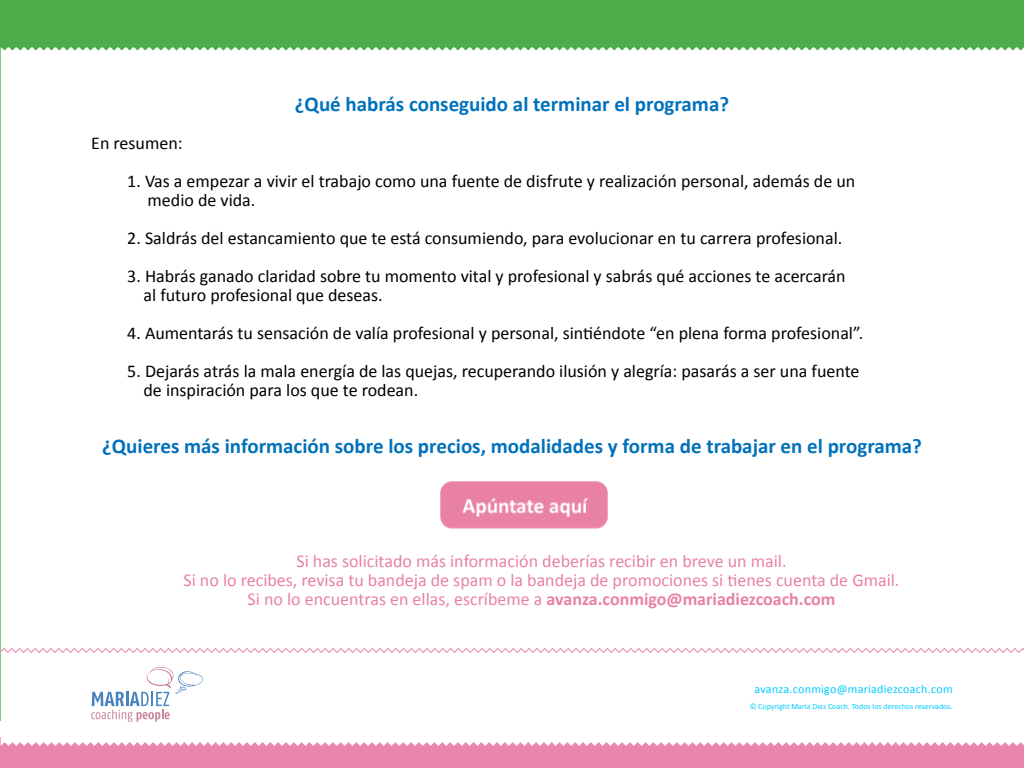
<style>
.page{position:relative;width:1024px;height:768px;background:#fff}
.page>*{position:absolute;margin:0;border:0;box-sizing:border-box;transform-origin:0 0}
.t1{font:700 21px "Calibri";color:#0071bc}
.t2{font:18px/19px "Calibri";color:#000}
.t3{font:18px/19px "Calibri";color:#e981a4;text-align:center}
.t4{font:12px "Calibri";letter-spacing:.025em;color:#0cf}
.t5{font:8px "Calibri";color:#0cf}
.s1{font-weight:700}
</style>
<div class="page">
<div style="left:1px;top:738px;width:1023px;height:30px;background:#ea86ac"></div>
<div style="left:1px;top:0;width:1023px;height:720px;background:#4dab4a"></div>
<div style="left:1px;top:47px;width:1023px;height:699px;background:#fff"></div>
<svg style="left:0;top:647px;width:1024px;height:8px;background:#fae8ef"></svg>
<svg style="left:91px;top:667px;width:113px;height:55px;background:#e9ebf2"></svg>
<img style="left:435px;top:476px;width:179px;height:60px">
<p class="t1" style="left:295px;top:91px;width:436px">¿Qué habrás conseguido al terminar el programa?</p>
<p class="t2" style="left:91px;top:133px;width:93px">En resumen:</p>
<p class="t2" style="left:148px;top:171px;width:709px;text-indent:-20px">1. Vas a empezar a vivir el trabajo como una fuente de disfrute y realización personal, además de un medio de vida.</p>
<p class="t2" style="left:127px;top:228px;width:717px">2. Saldrás del estancamiento que te está consumiendo, para evolucionar en tu carrera profesional.</p>
<p class="t2" style="left:144px;top:266px;width:704px;text-indent:-16px">3. Habrás ganado claridad sobre tu momento vital y profesional y sabrás qué acciones te acercarán al futuro profesional que deseas.</p>
<p class="t2" style="left:127px;top:323px;width:738px">4. Aumentarás tu sensación de valía profesional y personal, sintiéndote “en plena forma profesional”.</p>
<p class="t2" style="left:144px;top:361px;width:717px;text-indent:-16px">5. Dejarás atrás la mala energía de las quejas, recuperando ilusión y alegría: pasarás a ser una fuente de inspiración para los que te rodean.</p>
<p class="t1" style="left:102px;top:433px;width:821px">¿Quieres más información sobre los precios, modalidades y forma de trabajar en el programa?</p>
<p class="t3" style="left:184px;top:551px;width:717px">Si has solicitado más información deberías recibir en breve un mail.<br>Si no lo recibes, revisa tu bandeja de spam o la bandeja de promociones si tienes cuenta de Gmail.<br>Si no lo encuentras en ellas, escríbeme a <span class="s1">avanza.conmigo@mariadiezcoach.com</span></p>
<p class="t4" style="left:755px;top:682px;width:200px">avanza.conmigo@mariadiezcoach.com</p>
<p class="t5" style="left:750px;top:702px;width:204px">© Copyright María Díez Coach. Todos los derechos reservados.</p>
</div>
